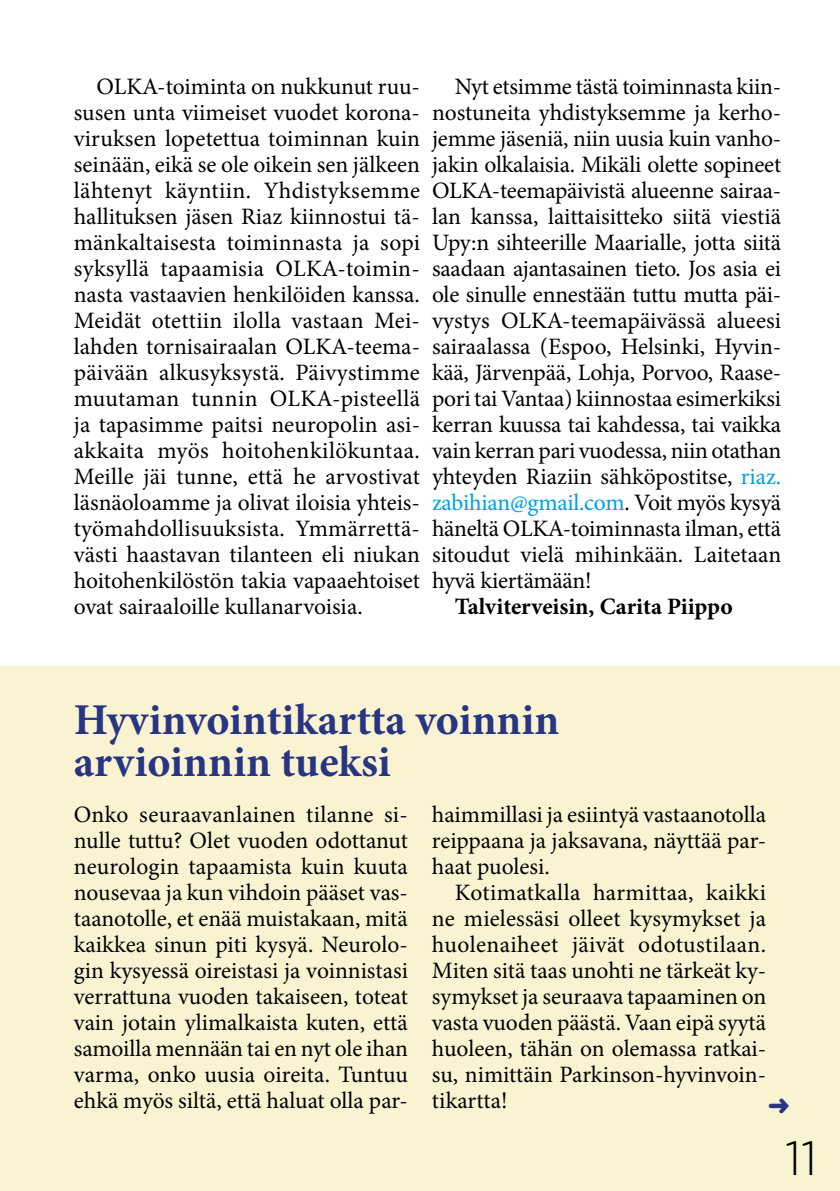
<style>
.page{position:relative;width:840px;height:1191px;background:#fff}
.page>*{position:absolute;margin:0;border:0;box-sizing:border-box;transform-origin:0 0}
.t1{font:300 48px "Gotham";color:#000}
.t2{font:700 44px/42px "Minion Pro";color:#283583}
.t3{font:23.6px/26px "Minion Pro";color:#000;text-align:justify}
.t4{font:700 23.6px "Minion Pro";letter-spacing:-.005em;color:#000}
.s1{color:#009fe3}
</style>
<div class="page">
<div style="left:0;top:666px;width:839px;height:525px;background:#faf3d2"></div>
<p class="t3" style="left:74px;top:74px;width:347px;text-indent:23px">OLKA-toiminta on nukkunut ruu&shy;susen unta viimeiset vuodet korona&shy;viruksen lopetettua toiminnan kuin seinään, eikä se ole oikein sen jälkeen lähtenyt käyntiin. Yhdistyksemme hallituksen jäsen Riaz kiinnostui tä&shy;mänkaltaisesta toiminnasta ja sopi syksyllä tapaamisia OLKA-toimin&shy;nasta vastaavien henkilöiden kanssa.<br>Meidät otettiin ilolla vastaan Mei&shy;lahden tornisairaalan OLKA-teema&shy;päivään alkusyksystä. Päivystimme muutaman tunnin OLKA-pisteellä ja tapasimme paitsi neuropolin asi&shy;akkaita myös hoitohenkilökuntaa.<br>Meille jäi tunne, että he arvostivat läsnäoloamme ja olivat iloisia yhteis&shy;työmahdollisuuksista. Ymmärrettä&shy;västi haastavan tilanteen eli niukan hoitohenkilöstön takia vapaaehtoiset ovat sairaaloille kullanarvoisia.</p>
<p class="t3" style="left:432px;top:73px;width:350px;text-indent:23px">Nyt etsimme tästä toiminnasta kiin&shy;nostuneita yhdistyksemme ja kerho&shy;jemme jäseniä, niin uusia kuin vanho&shy;jakin olkalaisia. Mikäli olette sopineet OLKA-teemapäivistä alueenne sairaa&shy;lan kanssa, laittaisitteko siitä viestiä Upy:n sihteerille Maarialle, jotta siitä saadaan ajantasainen tieto. Jos asia ei ole sinulle ennestään tuttu mutta päi&shy;vystys OLKA-teemapäivässä alueesi sairaalassa (Espoo, Helsinki, Hyvin&shy;kää, Järvenpää, Lohja, Porvoo, Raase&shy;pori tai Vantaa) kiinnostaa esimerkiksi kerran kuussa tai kahdessa, tai vaikka vain kerran pari vuodessa, niin otathan yhteyden Riaziin sähköpostitse, <span class="s1">riaz. zabihian@gmail.com</span>. Voit myös kysyä häneltä OLKA-toiminnasta ilman, että sitoudut vielä mihinkään. Laitetaan hyvä kiertämään!</p>
<p class="t4" style="left:454px;top:589px;width:279px">Talviterveisin, Carita Piippo</p>
<h2 class="t2" style="left:74px;top:698px;width:487px">Hyvinvointikartta voinnin arvioinnin tueksi</h2>
<p class="t3" style="left:74px;top:802px;width:335px">Onko seuraavanlainen tilanne si&shy;nulle tuttu? Olet vuoden odottanut neurologin tapaamista kuin kuuta nousevaa ja kun vihdoin pääset vas&shy;taanotolle, et enää muistakaan, mitä kaikkea sinun piti kysyä. Neurolo&shy;gin kysyessä oireistasi ja voinnistasi verrattuna vuoden takaiseen, toteat vain jotain ylimalkaista kuten, että samoilla mennään tai en nyt ole ihan varma, onko uusia oireita. Tuntuu ehkä myös siltä, että haluat olla par-</p>
<p class="t3" style="left:432px;top:802px;width:335px">haimmillasi ja esiintyä vastaanotolla reippaana ja jaksavana, näyttää par&shy;haat puolesi.</p>
<p class="t3" style="left:432px;top:879px;width:335px;text-indent:23px">Kotimatkalla harmittaa, kaikki ne mielessäsi olleet kysymykset ja huolenaiheet jäivät odotustilaan.<br>Miten sitä taas unohti ne tärkeät ky&shy;symykset ja seuraava tapaaminen on vasta vuoden päästä. Vaan eipä syytä huoleen, tähän on olemassa ratkai&shy;su, nimittäin Parkinson-hyvinvoin&shy;tikartta!</p>
<h1 class="t1" style="left:784px;top:1131px;width:34px">11</h1>
</div>
